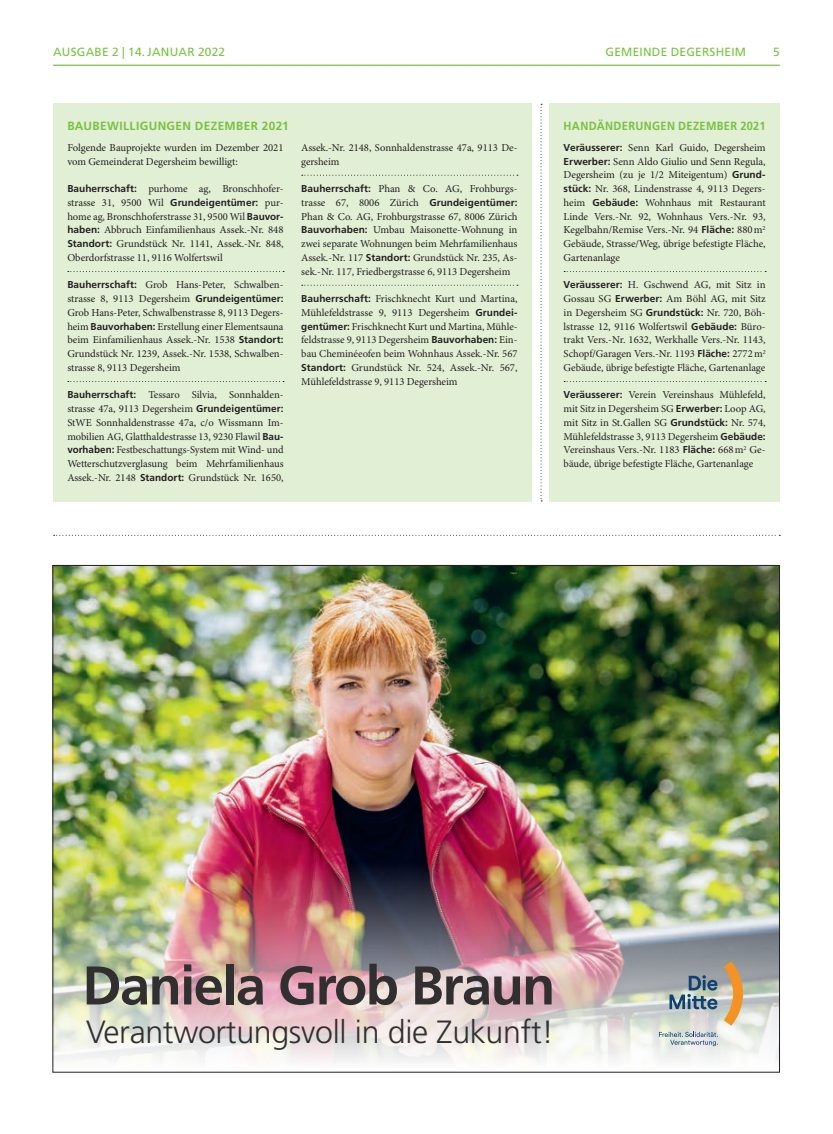
<style>
.page{position:relative;width:833px;height:1134px;background:#fff}
.page>*{position:absolute;margin:0;border:0;box-sizing:border-box;transform-origin:0 0}
.t1{font:700 54.38px "Frutiger LT Std";letter-spacing:-.03em;color:#312f30}
.t2{font:300 32.12px "Frutiger LT Std";letter-spacing:-.01em;color:#312f30}
.t3{font:11.88px "Frutiger LT Std";letter-spacing:.02em;color:#79c142}
.t4{font:700 11.88px "Frutiger LT Std";letter-spacing:.03em;color:#79c142}
.t5{font:700 11.88px "Frutiger LT Std";letter-spacing:.03em;color:#79c142;scale:.93 1}
.t6{font:10.62px/13.8px "Minion Pro";letter-spacing:-.005em;color:#231f20;text-align:justify}
.s1{font-family:"Frutiger LT Std";font-weight:700;font-size:10px}
</style>
<div class="page">
<hr style="left:53px;top:65px;width:727px;height:1px;background:#79c142">
<svg style="left:54px;top:535px;width:726px;height:1px"></svg>
<svg style="left:540px;top:104px;width:2px;height:397px"></svg>
<div style="left:53px;top:103px;width:478px;height:398px;background:#e1efd4"></div>
<svg style="left:68px;top:271px;width:216px;height:1px"></svg>
<svg style="left:68px;top:381px;width:216px;height:1px"></svg>
<svg style="left:302px;top:175px;width:216px;height:1px"></svg>
<svg style="left:302px;top:285px;width:216px;height:1px"></svg>
<div style="left:549px;top:103px;width:231px;height:398px;background:#e1efd4"></div>
<svg style="left:564px;top:271px;width:202px;height:1px"></svg>
<svg style="left:564px;top:381px;width:202px;height:1px"></svg>
<img style="left:55px;top:567px;width:723px;height:296px">
<img style="left:55px;top:863px;width:723px;height:199px">
<svg style="left:723px;top:961px;width:20px;height:65px"></svg>
<svg style="left:669px;top:975px;width:48px;height:34px;background:#7d929f"></svg>
<svg style="left:659px;top:1032px;width:58px;height:14px"></svg>
<p class="t3" style="left:53px;top:45px;width:18px">AUSGABE</p>
<p class="t3" style="left:112px;top:45px;width:50px">2 | 14.JANUAR</p>
<p class="t3" style="left:198px;top:45px;width:29px">2022</p>
<p class="t3" style="left:605px;top:45px;width:142px">GEMEINDE DEGERSHEIM</p>
<p class="t3" style="left:773px;top:45px;width:8px">5</p>
<p class="t4" style="left:67px;top:119px;width:223px">BAUBEWILLIGUNGEN DEZEMBER 2021</p>
<p class="t6" style="left:67px;top:141px;width:218px">Folgende Bauprojekte wurden im Dezember 2021 vom Gemeinderat Degersheim bewilligt:</p>
<p class="t6" style="left:67px;top:182px;width:218px"><span class="s1">Bauherrschaft:</span> purhome ag, Bronschhofer&shy;strasse 31, 9500 Wil <span class="s1">Grundeigentümer:</span> pur&shy;home ag, Bronschhoferstrasse 31, 9500 Wil <span class="s1">Bauvor&shy;haben:</span> Abbruch Einfamilienhaus Assek.-Nr. 848<br><span class="s1">Standort:</span> Grundstück Nr. 1141, Assek.-Nr. 848, Oberdorfstrasse 11, 9116 Wolfertswil</p>
<p class="t6" style="left:67px;top:278px;width:218px"><span class="s1">Bauherrschaft:</span> Grob Hans-Peter, Schwalben&shy;strasse 8, 9113 Degersheim <span class="s1">Grundeigentümer:<br></span>Grob Hans-Peter, Schwalbenstrasse 8, 9113 Degers&shy;heim <span class="s1">Bauvorhaben:</span> Erstellung einer Elementsauna beim Einfamilienhaus Assek.-Nr. 1538 <span class="s1">Standort:<br></span>Grundstück Nr. 1239, Assek.-Nr. 1538, Schwalben&shy;strasse 8, 9113 Degersheim</p>
<p class="t6" style="left:67px;top:388px;width:218px"><span class="s1">Bauherrschaft:</span> Tessaro Silvia, Sonnhalden&shy;strasse 47a, 9113 Degersheim <span class="s1">Grundeigentümer:<br></span>StWE Sonnhaldenstrasse 47a, c/o Wissmann Im&shy;mobilien AG, Glatthaldestrasse 13, 9230 Flawil <span class="s1">Bau&shy;vorhaben:</span> Festbeschattungs-System mit Wind- und Wetterschutzverglasung beim Mehrfamilienhaus Assek.-Nr. 2148 <span class="s1">Standort:</span> Grundstück Nr. 1650,</p>
<p class="t6" style="left:301px;top:141px;width:218px">Assek.-Nr. 2148, Sonnhaldenstrasse 47a, 9113 De&shy;gersheim</p>
<p class="t6" style="left:301px;top:182px;width:218px"><span class="s1">Bauherrschaft:</span> Phan &amp; Co. AG, Frohburgs&shy;trasse 67, 8006 Zürich <span class="s1">Grundeigentümer:<br></span>Phan &amp; Co. AG, Frohburgstrasse 67, 8006 Zürich <span class="s1">Bauvorhaben:</span> Umbau Maisonette-Wohnung in zwei separate Wohnungen beim Mehrfamilienhaus Assek.-Nr. 117 <span class="s1">Standort:</span> Grundstück Nr. 235, As&shy;sek.-Nr. 117, Friedbergstrasse 6, 9113 Degersheim</p>
<p class="t6" style="left:301px;top:292px;width:218px"><span class="s1">Bauherrschaft:</span> Frischknecht Kurt und Martina, Mühlefeldstrasse 9, 9113 Degersheim <span class="s1">Grundei&shy;gentümer:</span> Frischknecht Kurt und Martina, Mühle&shy;feldstrasse 9, 9113 Degersheim <span class="s1">Bauvorhaben:</span> Ein&shy;bau Cheminéeofen beim Wohnhaus Assek.-Nr. 567<br><span class="s1">Standort:</span> Grundstück Nr. 524, Assek.-Nr. 567, Mühlefeldstrasse 9, 9113 Degersheim</p>
<p class="t5" style="left:563px;top:119px;width:219px">HANDÄNDERUNGEN DEZEMBER 2021</p>
<p class="t6" style="left:563px;top:141px;width:203px"><span class="s1">Veräusserer:</span> Senn Karl Guido, Degersheim <span class="s1">Erwerber:</span> Senn Aldo Giulio und Senn Regula, Degersheim (zu je 1/2 Miteigentum) <span class="s1">Grund&shy;stück:</span> Nr. 368, Lindenstrasse 4, 9113 Degers&shy;heim <span class="s1">Gebäude:</span> Wohnhaus mit Restaurant Linde Vers.-Nr. 92, Wohnhaus Vers.-Nr. 93, Kegelbahn/Remise Vers.-Nr. 94 <span class="s1">Fläche:</span> 880m<sup>2<br></sup>Gebäude, Strasse/Weg, übrige befestigte Fläche, Gartenanlage</p>
<p class="t6" style="left:563px;top:278px;width:203px"><span class="s1">Veräusserer:</span> H. Gschwend AG, mit Sitz in Gossau SG <span class="s1">Erwerber:</span> Am Böhl AG, mit Sitz in Degersheim SG <span class="s1">Grundstück:</span> Nr. 720, Böh&shy;lstrasse 12, 9116 Wolfertswil <span class="s1">Gebäude:</span> Büro&shy;trakt Vers.-Nr. 1632, Werkhalle Vers.-Nr. 1143, Schopf/Garagen Vers.-Nr. 1193 <span class="s1">Fläche:</span> 2772m<sup>2<br></sup>Gebäude, übrige befestigte Fläche, Gartenanlage</p>
<p class="t6" style="left:563px;top:388px;width:203px"><span class="s1">Veräusserer:</span> Verein Vereinshaus Mühlefeld, mit Sitz in Degersheim SG <span class="s1">Erwerber:</span> Loop AG, mit Sitz in St.Gallen SG <span class="s1">Grundstück:</span> Nr. 574, Mühlefeldstrasse 3, 9113 Degersheim <span class="s1">Gebäude:<br></span>Vereinshaus Vers.-Nr. 1183 <span class="s1">Fläche:</span> 668m<sup>2</sup> Ge&shy;bäude, übrige befestigte Fläche, Gartenanlage</p>
<h1 class="t1" style="left:82px;top:954px;width:474px">Daniela Grob Braun</h1>
<h2 class="t2" style="left:86px;top:1014px;width:469px">Verantwortungsvoll in die Zukunft!</h2>
</div>
